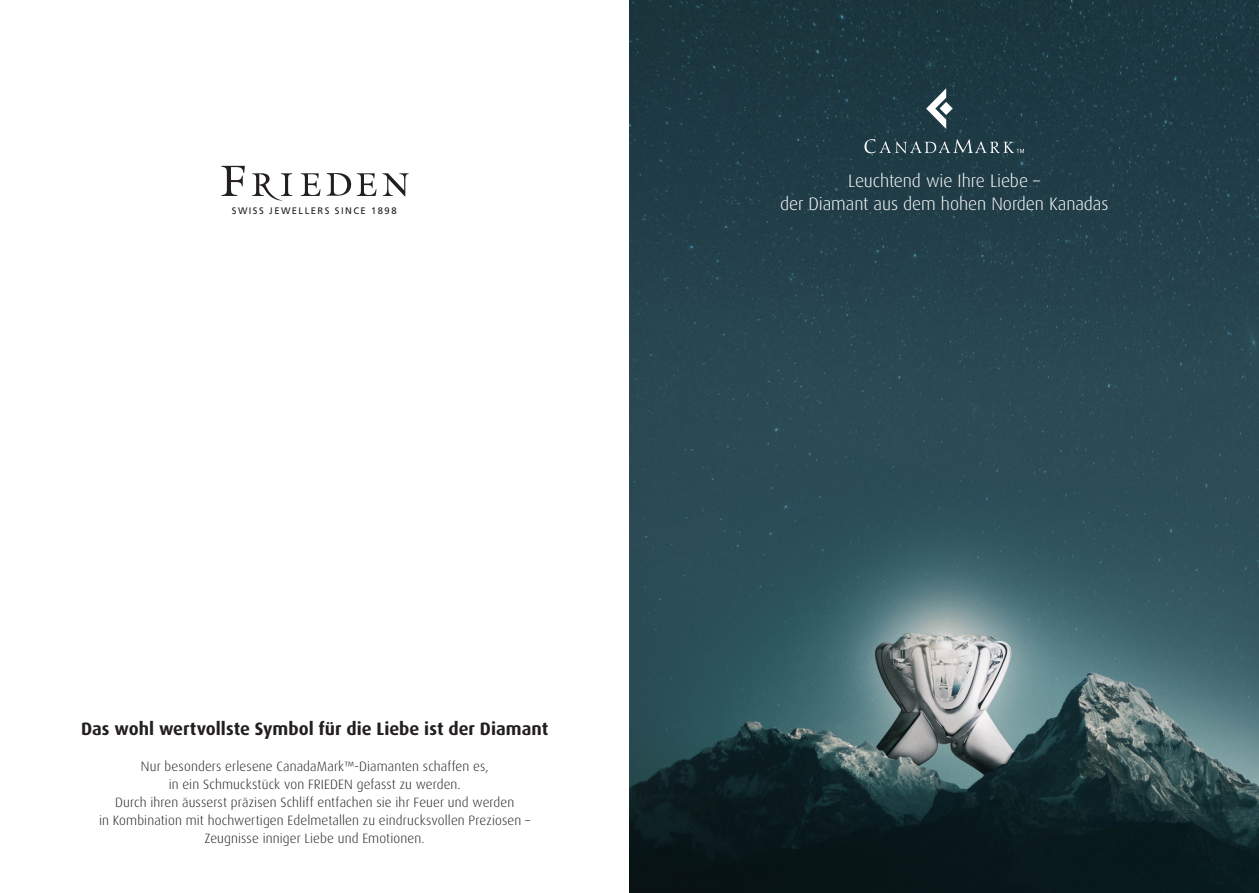
<style>
.page{position:relative;width:1259px;height:893px;background:#fff}
.page>*{position:absolute;margin:0;border:0;box-sizing:border-box;transform-origin:0 0}
.t1{font:300 18px/22.5px "Dax";letter-spacing:-.005em;color:#fff;text-align:center}
.t2{font:700 18px "Dax";color:#231f20}
.t3{font:300 13.5px/18px "Dax";letter-spacing:.01em;color:#231f20;text-align:center}
.t4{font:9.45px "Frutiger";letter-spacing:.15em;color:#231f20}
</style>
<div class="page">
<img style="left:629px;top:0;width:630px;height:893px">
<svg style="left:221px;top:166px;width:24px;height:30px"></svg>
<svg style="left:301px;top:173px;width:19px;height:23px"></svg>
<svg style="left:357px;top:173px;width:19px;height:23px"></svg>
<svg style="left:382px;top:173px;width:26px;height:24px"></svg>
<svg style="left:252px;top:173px;width:40px;height:28px"></svg>
<svg style="left:327px;top:173px;width:24px;height:23px"></svg>
<svg style="left:864px;top:139px;width:160px;height:14px"></svg>
<svg style="left:926px;top:88px;width:26px;height:41px"></svg>
<p class="t4" style="left:232px;top:205px;width:166px">SWISS JEWELLERS SINCE 1898</p>
<h1 class="t2" style="left:81px;top:718px;width:468px">Das wohl wertvollste Symbol für die Liebe ist der Diamant</h1>
<p class="t3" style="left:99px;top:757px;width:433px">Nur besonders erlesene CanadaMark™-Diamanten schaffen es,<br>in ein Schmuckstück von FRIEDEN gefasst zu werden.<br>Durch ihren äusserst präzisen Schliff entfachen sie ihr Feuer und werden<br>in Kombination mit hochwertigen Edelmetallen zu eindrucksvollen Preziosen – Zeugnisse inniger Liebe und Emotionen.</p>
<h1 class="t1" style="left:780px;top:170px;width:330px">Leuchtend wie Ihre Liebe –<br>der Diamant aus dem hohen Norden Kanadas</h1>
</div>
